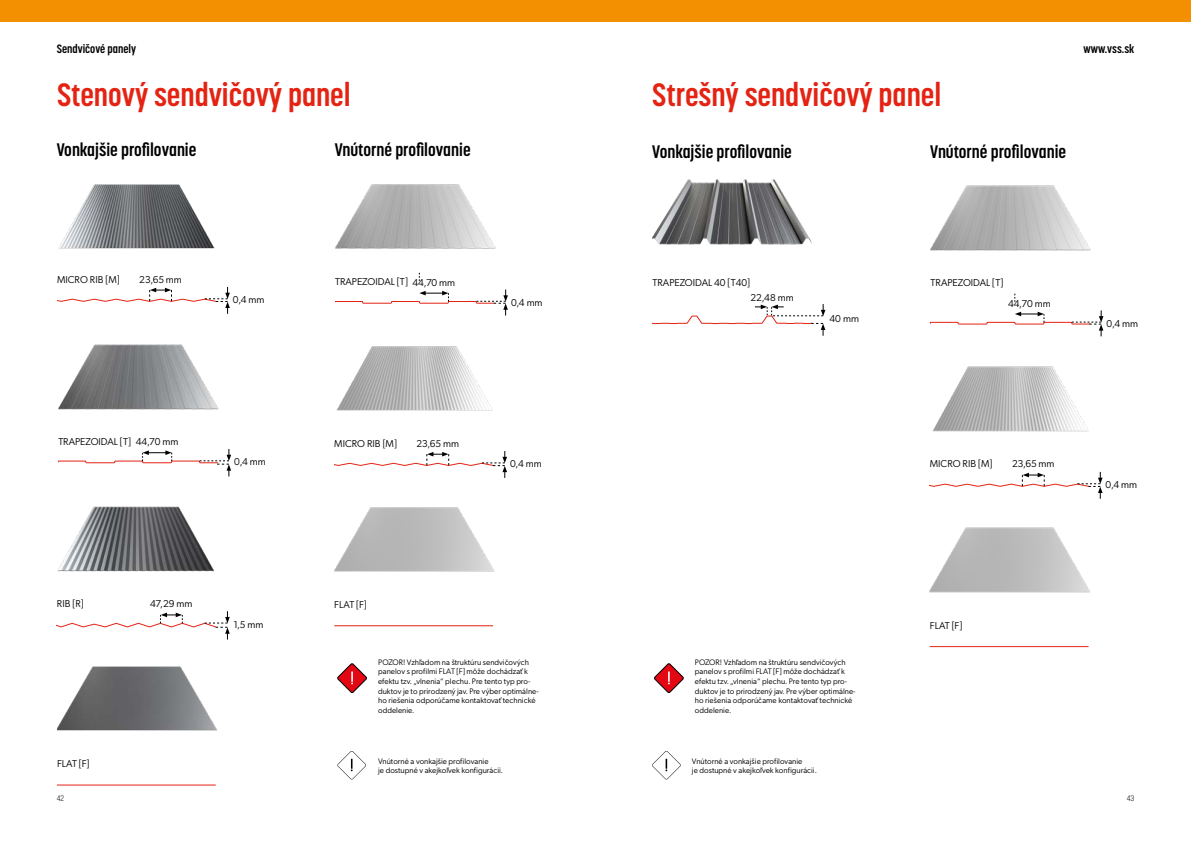
<style>
.page{position:relative;width:1191px;height:842px;background:#fff}
.page>*{position:absolute;margin:0;border:0;box-sizing:border-box;transform-origin:0 0}
.t1{font:700 32px "Korolev Condensed";color:#e42313}
.t2{font:700 18px "Korolev Condensed";color:#000}
.t3{font:700 12px "Korolev Condensed";color:#000}
.t4{font:10px "Gibson";color:#000}
.t5{font:8px/9.6px "Gibson";color:#000}
.t6{font:300 8px "Korolev Condensed";color:#000}
</style>
<div class="page">
<div style="left:0;top:0;width:1191px;height:22px;background:#f39001"></div>
<svg style="left:337px;top:751px;width:29px;height:28px"></svg>
<svg style="left:57px;top:611px;width:173px;height:27px"></svg>
<svg style="left:58px;top:449px;width:173px;height:27px"></svg>
<svg style="left:57px;top:287px;width:173px;height:27px"></svg>
<img style="left:57px;top:506px;width:157px;height:66px">
<img style="left:59px;top:184px;width:156px;height:65px">
<img style="left:58px;top:344px;width:161px;height:66px">
<img style="left:57px;top:638px;width:171px;height:93px">
<hr style="left:57px;top:785px;width:159px;height:1px;background:#e42313">
<svg style="left:335px;top:289px;width:173px;height:26px"></svg>
<svg style="left:334px;top:451px;width:173px;height:27px"></svg>
<img style="left:334px;top:507px;width:161px;height:65px">
<img style="left:337px;top:346px;width:156px;height:65px">
<img style="left:335px;top:184px;width:161px;height:93px">
<hr style="left:334px;top:625px;width:159px;height:1px;background:#e42313">
<svg style="left:652px;top:751px;width:28px;height:28px"></svg>
<svg style="left:930px;top:310px;width:173px;height:26px"></svg>
<svg style="left:652px;top:304px;width:173px;height:32px"></svg>
<svg style="left:929px;top:472px;width:173px;height:27px"></svg>
<img style="left:929px;top:527px;width:161px;height:66px">
<img style="left:933px;top:366px;width:156px;height:66px">
<img style="left:930px;top:185px;width:161px;height:66px">
<img style="left:652px;top:179px;width:160px;height:66px">
<hr style="left:929px;top:646px;width:159px;height:1px;background:#e42313">
<svg style="left:337px;top:663px;width:30px;height:30px"></svg>
<svg style="left:654px;top:663px;width:29px;height:30px"></svg>
<h3 class="t3" style="left:57px;top:42px;width:81px">Sendvičové panely</h3>
<h3 class="t3" style="left:1083px;top:42px;width:52px">www.vss.sk</h3>
<h1 class="t1" style="left:57px;top:76px;width:295px">Stenový sendvičový panel</h1>
<h2 class="t2" style="left:57px;top:139px;width:141px">Vonkajšie profilovanie</h2>
<h2 class="t2" style="left:335px;top:139px;width:137px">Vnútorné profilovanie</h2>
<h1 class="t1" style="left:652px;top:76px;width:291px">Strešný sendvičový panel</h1>
<h2 class="t2" style="left:652px;top:141px;width:141px">Vonkajšie profilovanie</h2>
<h2 class="t2" style="left:930px;top:141px;width:137px">Vnútorné profilovanie</h2>
<p class="t4" style="left:57px;top:272px;width:64px">MICRO RIB [M]</p>
<p class="t4" style="left:139px;top:272px;width:44px">23,65 mm</p>
<p class="t4" style="left:335px;top:274px;width:122px">TRAPEZOIDAL [T] 44,70 mm</p>
<p class="t4" style="left:652px;top:276px;width:99px">TRAPEZOIDAL 40 [T40]</p>
<p class="t4" style="left:930px;top:276px;width:74px">TRAPEZOIDAL [T]</p>
<p class="t4" style="left:233px;top:293px;width:33px">0,4 mm</p>
<p class="t4" style="left:511px;top:296px;width:33px">0,4 mm</p>
<p class="t4" style="left:750px;top:291px;width:45px">22,48 mm</p>
<p class="t4" style="left:1008px;top:296px;width:44px">44,70 mm</p>
<p class="t4" style="left:829px;top:311px;width:31px">40 mm</p>
<p class="t4" style="left:1106px;top:316px;width:33px">0,4 mm</p>
<p class="t4" style="left:58px;top:435px;width:74px">TRAPEZOIDAL [T]</p>
<p class="t4" style="left:136px;top:435px;width:44px">44,70 mm</p>
<p class="t4" style="left:334px;top:436px;width:64px">MICRO RIB [M]</p>
<p class="t4" style="left:416px;top:436px;width:44px">23,65 mm</p>
<p class="t4" style="left:234px;top:455px;width:33px">0,4 mm</p>
<p class="t4" style="left:510px;top:457px;width:33px">0,4 mm</p>
<p class="t4" style="left:929px;top:457px;width:64px">MICRO RIB [M]</p>
<p class="t4" style="left:1012px;top:457px;width:44px">23,65 mm</p>
<p class="t4" style="left:1105px;top:478px;width:33px">0,4 mm</p>
<p class="t4" style="left:57px;top:597px;width:28px">RIB [R]</p>
<p class="t4" style="left:150px;top:597px;width:44px">47,29 mm</p>
<p class="t4" style="left:334px;top:597px;width:34px">FLAT [F]</p>
<p class="t4" style="left:234px;top:618px;width:31px">1,5 mm</p>
<p class="t4" style="left:929px;top:618px;width:34px">FLAT [F]</p>
<p class="t5" style="left:378px;top:657px;width:162px">POZOR! Vzhľadom na štruktúru sendvičových panelov s profilmi FLAT [F] môže dochádzať k efektu tzv. „vlnenia“ plechu. Pre tento typ pro&shy;duktov je to prirodzený jav. Pre výber optimálne&shy;ho riešenia odporúčame kontaktovať technické oddelenie.</p>
<p class="t5" style="left:695px;top:657px;width:162px">POZOR! Vzhľadom na štruktúru sendvičových panelov s profilmi FLAT [F] môže dochádzať k efektu tzv. „vlnenia“ plechu. Pre tento typ pro&shy;duktov je to prirodzený jav. Pre výber optimálne&shy;ho riešenia odporúčame kontaktovať technické oddelenie.</p>
<p class="t4" style="left:57px;top:757px;width:34px">FLAT [F]</p>
<p class="t5" style="left:378px;top:756px;width:127px">Vnútorné a vonkajšie profilovanie<br>je dostupné v akejkoľvek konfigurácii.</p>
<p class="t5" style="left:692px;top:756px;width:127px">Vnútorné a vonkajšie profilovanie<br>je dostupné v akejkoľvek konfigurácii.</p>
<p class="t6" style="left:57px;top:794px;width:9px">42</p>
<p class="t6" style="left:1126px;top:794px;width:9px">43</p>
</div>
